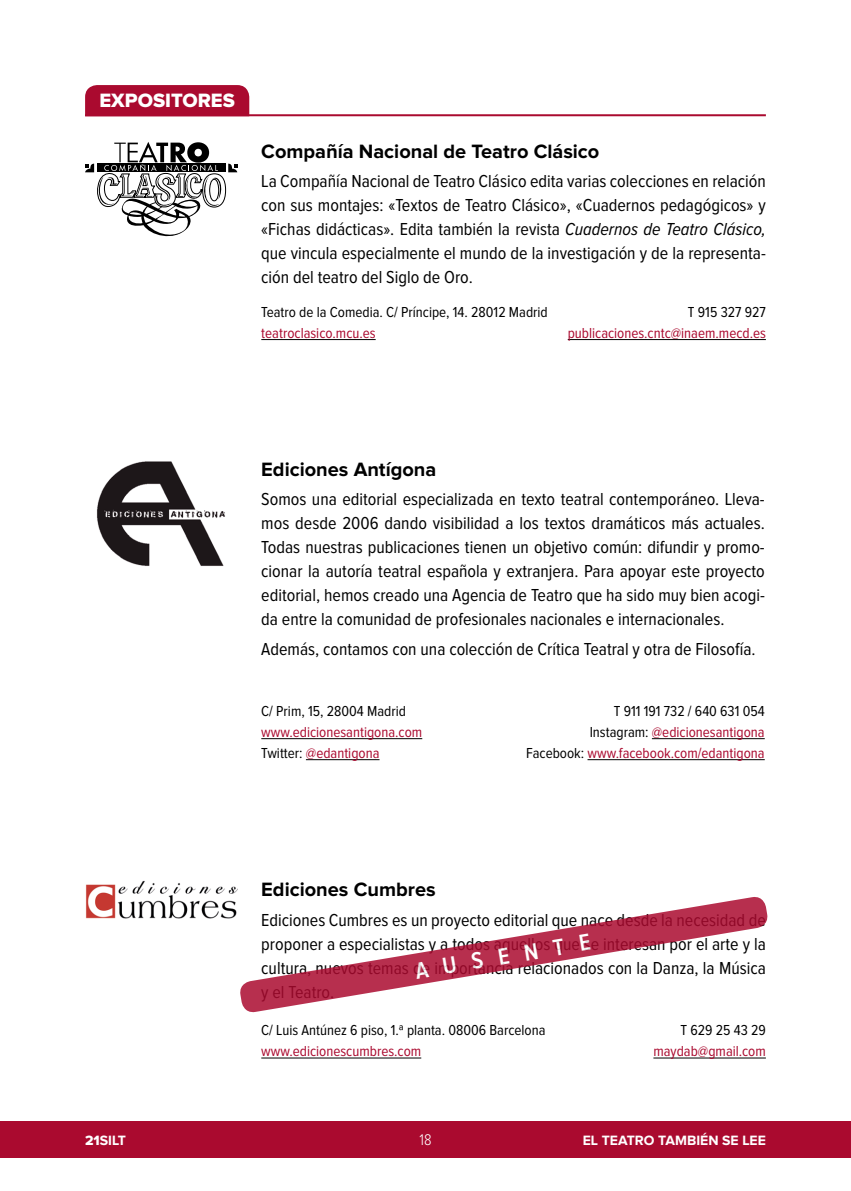
<style>
.page{position:relative;width:851px;height:1191px;background:#fff}
.page>*{position:absolute;margin:0;border:0;box-sizing:border-box;transform-origin:0 0}
.t1{font:600 24px "Proxima Nova Cond";color:#fff}
.t2{font:700 20px "Proxima Nova";color:#000}
.t3{font:20px "Proxima Nova Extrabld";color:#fff}
.t4{font:18px/24px "Proxima Nova Cond";color:#000;text-align:justify}
.t5{font:300 16px "Proxima Nova Cond";color:#fff}
.t6{font:15px/21px "Proxima Nova Cond";color:#aa0a2f}
.t7{font:15px "Proxima Nova Cond";color:#000}
.t8{font:700 14px "Proxima Nova";color:#fff}
.s1{font-style:italic}
.s2{color:#000}
.s3{font-family:"Proxima Nova Extrabld";font-weight:400}
</style>
<div class="page">
<div style="left:85px;top:85px;width:164px;height:29px;background:#aa0a2f"></div>
<div style="left:0;top:1120px;width:850px;height:37px;background:#aa0a2f"></div>
<hr style="left:85px;top:114px;width:680px;height:2px;background:#aa0a2f">
<img style="left:96px;top:461px;width:129px;height:105px">
<hr style="left:261px;top:738px;width:161px;height:1px;background:#000">
<hr style="left:306px;top:759px;width:73px;height:1px;background:#000">
<hr style="left:651px;top:738px;width:113px;height:1px;background:#000">
<hr style="left:587px;top:759px;width:177px;height:1px;background:#000">
<svg style="left:85px;top:142px;width:152px;height:95px"></svg>
<hr style="left:261px;top:339px;width:114px;height:1px;background:#000">
<hr style="left:567px;top:339px;width:198px;height:1px;background:#000">
<img style="left:85px;top:880px;width:152px;height:39px">
<hr style="left:261px;top:1057px;width:160px;height:1px;background:#000">
<hr style="left:653px;top:1057px;width:112px;height:1px;background:#000">
<svg style="left:240px;top:897px;width:528px;height:116px"></svg>
<p class="t3" style="left:99px;top:91px;width:137px">EXPOSITORES</p>
<p class="t2" style="left:261px;top:142px;width:339px">Compañía Nacional de Teatro Clásico</p>
<p class="t4" style="left:261px;top:170px;width:506px">La Compañía Nacional de Teatro Clásico edita varias colecciones en relación con sus montajes: «Textos de Teatro Clásico», «Cuadernos pedagógicos» y «Fichas didácticas». Edita también la revista <span class="s1">Cuadernos de Teatro Clásico, </span>que vincula especialmente el mundo de la investigación y de la representa&shy;ción del teatro del Siglo de Oro.</p>
<p class="t7" style="left:261px;top:305px;width:288px">Teatro de la Comedia. C/ Príncipe, 14. 28012 Madrid</p>
<p class="t6" style="left:261px;top:323px;width:116px">teatroclasico.mcu.es</p>
<p class="t7" style="left:688px;top:305px;width:79px">T 915 327 927</p>
<p class="t6" style="left:567px;top:323px;width:199px">publicaciones.cntc@inaem.mecd.es</p>
<p class="t2" style="left:261px;top:460px;width:177px">Ediciones Antígona</p>
<p class="t4" style="left:261px;top:488px;width:505px">Somos una editorial especializada en texto teatral contemporáneo. Lleva&shy;mos desde 2006 dando visibilidad a los textos dramáticos más actuales.<br>Todas nuestras publicaciones tienen un objetivo común: difundir y promo&shy;cionar la autoría teatral española y extranjera. Para apoyar este proyecto editorial, hemos creado una Agencia de Teatro que ha sido muy bien acogi&shy;da entre la comunidad de profesionales nacionales e internacionales.</p>
<p class="t4" style="left:261px;top:638px;width:495px">Además, contamos con una colección de Crítica Teatral y otra de Filosofía.</p>
<p class="t7" style="left:261px;top:704px;width:146px">C/ Prim, 15, 28004 Madrid</p>
<p class="t6" style="left:261px;top:722px;width:162px">www.edicionesantigona.com<br><span class="s2">Twitter:</span> @edantigona</p>
<p class="t6" style="left:526px;top:701px;width:240px;text-align:right"><span class="s2">T 911 191 732 / 640 631 054<br>Instagram:</span> @edicionesantigona<br><span class="s2">Facebook:</span> www.facebook.com/edantigona</p>
<p class="t2" style="left:261px;top:880px;width:176px">Ediciones Cumbres</p>
<p class="t4" style="left:261px;top:908px;width:506px">Ediciones Cumbres es un proyecto editorial que nace desde la necesidad de proponer a especialistas y a todos aquellos que se interesan por el arte y la cultura, nuevos temas de importancia relacionados con la Danza, la Música y el Teatro.</p>
<p class="t7" style="left:261px;top:1023px;width:286px">C/ Luis Antúnez 6 piso, 1.ª planta. 08006 Barcelona</p>
<p class="t6" style="left:261px;top:1041px;width:161px">www.edicionescumbres.com</p>
<h1 class="t1" style="left:413px;top:960px;width:179px;rotate:-10deg">AUSENTE</h1>
<p class="t7" style="left:680px;top:1023px;width:87px">T 629 25 43 29</p>
<p class="t6" style="left:653px;top:1041px;width:114px">maydab@gmail.com</p>
<p class="t8" style="left:85px;top:1133px;width:42px"><span class="s3">21</span>SILT</p>
<p class="t5" style="left:419px;top:1132px;width:14px">18</p>
<p class="t8" style="left:582px;top:1133px;width:184px">EL TEATRO TAMBIÉN SE LEE</p>
</div>
